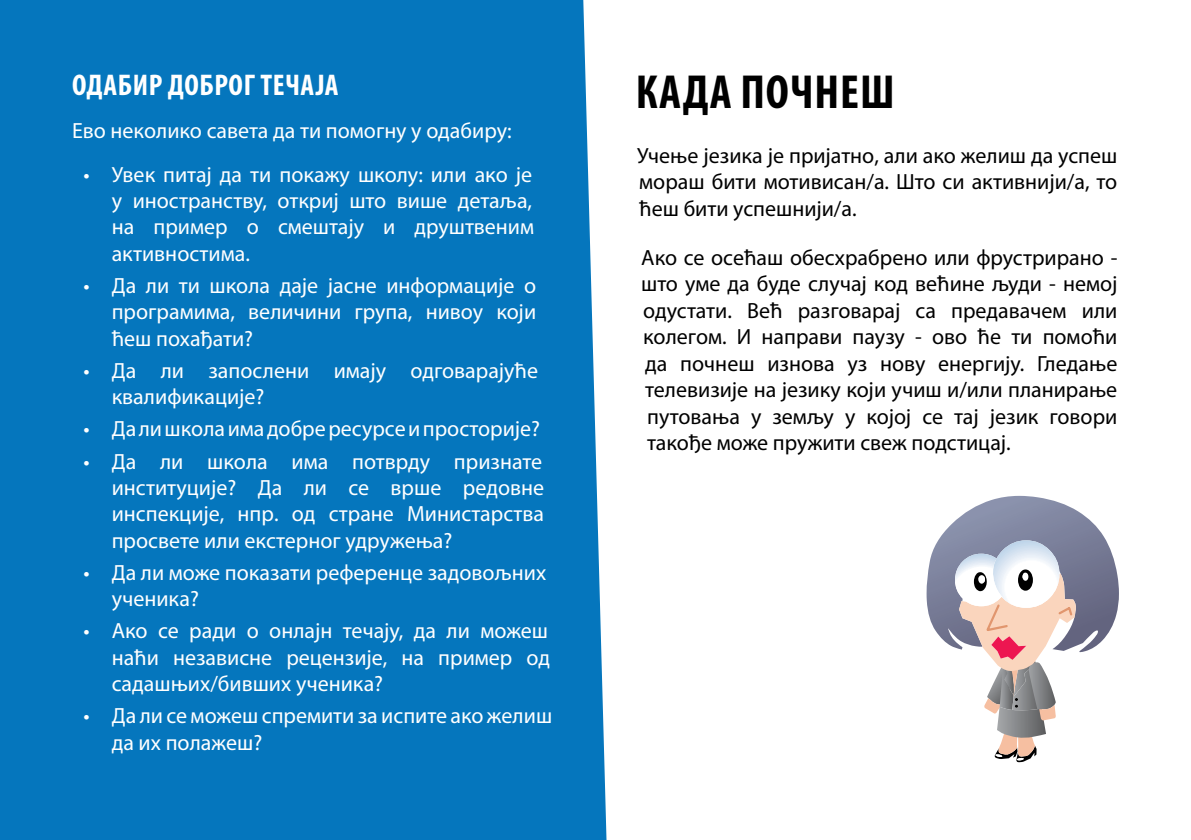
<style>
.page{position:relative;width:1191px;height:840px;background:#fff}
.page>*{position:absolute;margin:0;border:0;box-sizing:border-box;transform-origin:0 0}
.t1{font:700 condensed 48px "Myriad Pro";letter-spacing:.02em;color:#000}
.t2{font:700 condensed 30px "Myriad Pro";letter-spacing:.02em;color:#fff}
.t3{font:22px/26.4px "Myriad Pro";color:#fff;text-align:justify}
.t4{font:22px/26.4px "Myriad Pro";color:#000;text-align:justify}
</style>
<div class="page">
<div style="left:0;top:0;width:606px;height:839px;background:#0576bd"></div>
<svg style="left:926px;top:495px;width:193px;height:266px"></svg>
<h2 class="t2" style="left:72px;top:66px;width:268px">ОДАБИР ДОБРОГ ТЕЧАЈА</h2>
<p class="t3" style="left:72px;top:117px;width:441px">Ево неколико савета да ти помогну у одабиру:</p>
<p class="t3" style="left:112px;top:160px;width:424px;text-indent:-28px">• Увек питај да ти покажу школу: или ако је у иностранству, откриј што више детаља, на пример о смештају и друштвеним активностима.</p>
<p class="t3" style="left:112px;top:272px;width:426px;text-indent:-28px">• Да ли ти школа даје јасне информације о програмима, величини група, нивоу који ћеш похађати?</p>
<p class="t3" style="left:112px;top:357px;width:428px;text-indent:-28px">• Да ли запослени имају одговарајуће квалификације?</p>
<p class="t3" style="left:83px;top:415px;width:458px">• Да ли школа има добре ресурсе и просторије?</p>
<p class="t3" style="left:112px;top:447px;width:434px;text-indent:-28px">• Да ли школа има потврду признате институције? Да ли се врше редовне инспекције, нпр. од стране Министарства просвете или екстерног удружења?</p>
<p class="t3" style="left:112px;top:558px;width:436px;text-indent:-28px">• Да ли може показати референце задовољних ученика?</p>
<p class="t3" style="left:112px;top:617px;width:440px;text-indent:-28px">• Ако се ради о онлајн течају, да ли можеш наћи независне рецензије, на пример од садашњих/бивших ученика?</p>
<p class="t3" style="left:112px;top:702px;width:442px;text-indent:-28px">• Да ли се можеш спремити за испите ако желиш да их полажеш?</p>
<h1 class="t1" style="left:635px;top:62px;width:260px">КАДА ПОЧНЕШ</h1>
<p class="t4" style="left:637px;top:142px;width:482px">Учење језика је пријатно, али ако желиш да успеш мораш бити мотивисан/а. Што си активнији/а, то ћеш бити успешнији/а.</p>
<p class="t4" style="left:641px;top:244px;width:478px">Ако се осећаш обесхрабрено или фрустрирано - што уме да буде случај код већине људи - немој одустати. Већ разговарај са предавачем или колегом. И направи паузу - ово ће ти помоћи да почнеш изнова уз нову енергију. Гледање телевизије на језику који учиш и/или планирање путовања у земљу у којој се тај језик говори такође може пружити свеж подстицај.</p>
</div>
